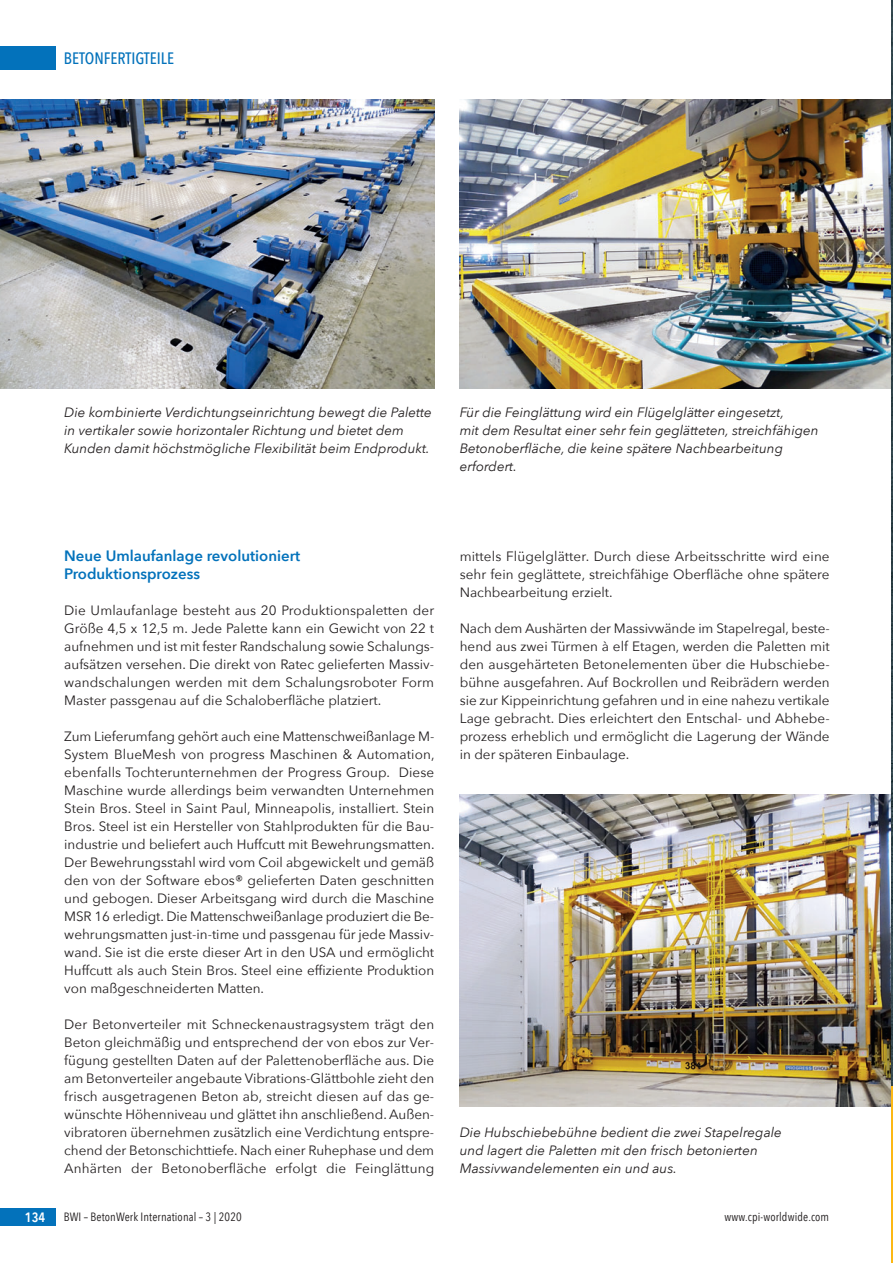
<style>
.page{position:relative;width:893px;height:1263px;background:#fff}
.page>*{position:absolute;margin:0;border:0;box-sizing:border-box;transform-origin:0 0}
.t1{font:500 16.5px "Avenir Next Condensed";color:#0372bb}
.t2{font:600 15px/18px "Avenir Next";color:#0372bb}
.t3{font:13.5px/18px "Avenir Next";color:#231f20;text-align:justify}
.t4{font:italic 13.5px/18px "Avenir Next";color:#231f20}
.t5{font:600 13.5px "Avenir Next Condensed";color:#fff}
.t6{font:12px "Avenir Next Condensed";letter-spacing:.01em;color:#231f20}
</style>
<div class="page">
<div style="left:0;top:47px;width:55px;height:23px;background:#0372bb"></div>
<div style="left:0;top:1208px;width:55px;height:18px;background:#0372bb"></div>
<img style="left:0;top:99px;width:434px;height:289px">
<img style="left:460px;top:99px;width:432px;height:289px">
<img style="left:460px;top:794px;width:432px;height:313px">
<hr style="left:892px;top:1086px;width:1px;height:177px;background:#fcb814">
<img style="left:892px;top:0;width:1px;height:1086px">
<img style="left:892px;top:146px;width:1px;height:70px">
<img style="left:892px;top:43px;width:1px;height:70px">
<p class="t1" style="left:64px;top:47px;width:112px">BETONFERTIGTEILE</p>
<p class="t4" style="left:64px;top:403px;width:369px">Die kombinierte Verdichtungseinrichtung bewegt die Palette in vertikaler sowie horizontaler Richtung und bietet dem<br>Kunden damit höchstmögliche Flexibilität beim Endprodukt.</p>
<p class="t4" style="left:460px;top:403px;width:360px">Für die Feinglättung wird ein Flügelglätter eingesetzt,<br>mit dem Resultat einer sehr fein geglätteten, streichfähigen Betonoberfläche, die keine spätere Nachbearbeitung erfordert.</p>
<p class="t2" style="left:64px;top:547px;width:237px">Neue Umlaufanlage revolutioniert<br>Produktionsprozess</p>
<p class="t3" style="left:64px;top:601px;width:371px">Die Umlaufanlage besteht aus 20 Produktionspaletten der Größe 4,5 x 12,5 m. Jede Palette kann ein Gewicht von 22 t aufnehmen und ist mit fester Randschalung sowie Schalungs&shy;aufsätzen versehen. Die direkt von Ratec gelieferten Massiv&shy;wandschalungen werden mit dem Schalungsroboter Form Master passgenau auf die Schaloberfläche platziert.</p>
<p class="t3" style="left:64px;top:727px;width:372px">Zum Lieferumfang gehört auch eine Mattenschweißanlage M-System BlueMesh von progress Maschinen &amp; Automation, ebenfalls Tochterunternehmen der Progress Group. Diese Maschine wurde allerdings beim verwandten Unternehmen Stein Bros. Steel in Saint Paul, Minneapolis, installiert. Stein Bros. Steel ist ein Hersteller von Stahlprodukten für die Bau&shy;industrie und beliefert auch Huffcutt mit Bewehrungsmatten.<br>Der Bewehrungsstahl wird vom Coil abgewickelt und gemäß den von der Software ebos® gelieferten Daten geschnitten und gebogen. Dieser Arbeitsgang wird durch die Maschine MSR 16 erledigt. Die Mattenschweißanlage produziert die Be&shy;wehrungsmatten just-in-time und passgenau für jede Massiv&shy;wand. Sie ist die erste dieser Art in den USA und ermöglicht Huffcutt als auch Stein Bros. Steel eine effiziente Produktion von maßgeschneiderten Matten.</p>
<p class="t3" style="left:64px;top:1015px;width:371px">Der Betonverteiler mit Schneckenaustragsystem trägt den Beton gleichmäßig und entsprechend der von ebos zur Ver&shy;fügung gestellten Daten auf der Palettenoberfläche aus. Die am Betonverteiler angebaute Vibrations-Glättbohle zieht den frisch ausgetragenen Beton ab, streicht diesen auf das ge&shy;wünschte Höhenniveau und glättet ihn anschließend. Außen&shy;vibratoren übernehmen zusätzlich eine Verdichtung entspre&shy;chend der Betonschichttiefe. Nach einer Ruhephase und dem Anhärten der Betonoberfläche erfolgt die Feinglättung</p>
<p class="t3" style="left:460px;top:547px;width:371px">mittels Flügelglätter. Durch diese Arbeitsschritte wird eine sehr fein geglättete, streichfähige Oberfläche ohne spätere Nachbearbeitung erzielt.</p>
<p class="t3" style="left:460px;top:619px;width:371px">Nach dem Aushärten der Massivwände im Stapelregal, beste&shy;hend aus zwei Türmen à elf Etagen, werden die Paletten mit den ausgehärteten Betonelementen über die Hubschiebe&shy;bühne ausgefahren. Auf Bockrollen und Reibrädern werden sie zur Kippeinrichtung gefahren und in eine nahezu vertikale Lage gebracht. Dies erleichtert den Entschal- und Abhebe&shy;prozess erheblich und ermöglicht die Lagerung der Wände in der späteren Einbaulage.</p>
<p class="t4" style="left:460px;top:1123px;width:324px">Die Hubschiebebühne bedient die zwei Stapelregale und lagert die Paletten mit den frisch betonierten<br>Massivwandelementen ein und aus.</p>
<p class="t5" style="left:25px;top:1208px;width:22px">134</p>
<p class="t6" style="left:64px;top:1209px;width:179px">BWI – BetonWerk International – 3 | 2020</p>
<p class="t6" style="left:725px;top:1209px;width:106px">www.cpi-worldwide.com</p>
</div>
